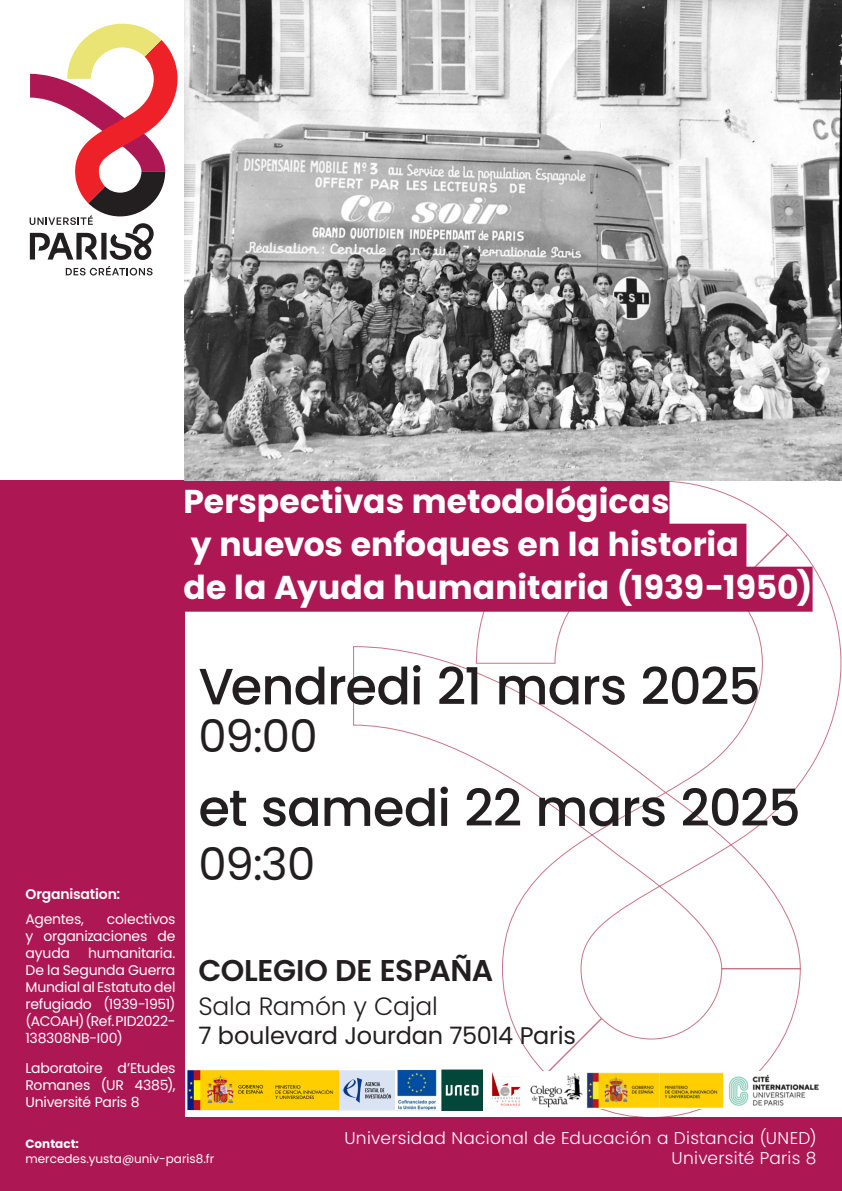
<style>
.page{position:relative;width:842px;height:1191px;background:#fff}
.page>*{position:absolute;margin:0;border:0;box-sizing:border-box;transform-origin:0 0}
.t1{font:500 51px "Poppins";letter-spacing:-.02em;color:#231f20}
.t2{font:45px "Poppins";letter-spacing:-.02em;color:#231f20}
.Gros_titre{font:700 33px "Poppins";color:#fff}
.t3{font:600 30px "Poppins";letter-spacing:-.015em;color:#231f20}
.t4{font:300 25px "Poppins";letter-spacing:-.005em;color:#231f20}
.t5{font:24px "Poppins";letter-spacing:-.01em;color:#231f20}
.t6{font:300 17px "Poppins";letter-spacing:.015em;color:#fff}
.t7{font:14px/17px "Poppins";letter-spacing:-.015em;color:#fff;text-align:justify}
.t8{font:600 14px "Poppins";letter-spacing:-.015em;color:#fff}
.t9{font:12px "Poppins";color:#fff}
.t10{font:700 12px "Poppins";color:#fff}
</style>
<div class="page">
<svg style="left:353px;top:480px;width:488px;height:637px"></svg>
<div style="left:0;top:1117px;width:842px;height:74px;background:#ad1754"></div>
<div style="left:0;top:480px;width:184px;height:711px;background:#ad1754"></div>
<svg style="left:66px;top:266px;width:87px;height:9px"></svg>
<svg style="left:30px;top:24px;width:148px;height:236px"></svg>
<div style="left:184px;top:480px;width:485px;height:45px;background:#ad1754"></div>
<div style="left:184px;top:523px;width:562px;height:45px;background:#ad1754"></div>
<div style="left:184px;top:566px;width:629px;height:45px;background:#ad1754"></div>
<img style="left:185px;top:0;width:657px;height:480px">
<img style="left:187px;top:1069px;width:251px;height:41px">
<img style="left:488px;top:1070px;width:39px;height:40px">
<img style="left:530px;top:1071px;width:290px;height:37px">
<img style="left:441px;top:1069px;width:41px;height:41px">
<p class="Gros_titre" style="left:184px;top:482px;width:487px">Perspectivas metodológicas</p>
<p class="Gros_titre" style="left:191px;top:525px;width:549px">y nuevos enfoques en la historia</p>
<p class="Gros_titre" style="left:184px;top:568px;width:630px">de la Ayuda humanitaria (1939-1950)</p>
<p class="t8" style="left:26px;top:885px;width:96px">Organisation:</p>
<p class="t7" style="left:26px;top:910px;width:60px">Agentes,</p>
<p class="t7" style="left:26px;top:910px;width:151px;text-indent:81px">colectivos y organizaciones de ayuda</p>
<p class="t7" style="left:26px;top:944px;width:151px;text-indent:63px">humanitaria.<br>De la Segunda Guerra Mundial al Estatuto del refugiado (1939-1951) (ACOAH) (Ref. PID2022- 138308NB-I00)</p>
<p class="t7" style="left:26px;top:1060px;width:151px">Laboratoire d’Etudes Romanes (UR 4385), Université Paris 8</p>
<p class="t1" style="left:198px;top:657px;width:564px">Vendredi 21 mars 2025</p>
<p class="t2" style="left:198px;top:710px;width:121px">09:00</p>
<p class="t1" style="left:198px;top:778px;width:604px">et samedi 22 mars 2025</p>
<p class="t2" style="left:198px;top:838px;width:118px">09:30</p>
<p class="t3" style="left:198px;top:953px;width:296px">COLEGIO DE ESPAÑA</p>
<p class="t4" style="left:198px;top:991px;width:241px">Sala Ramón y Cajal</p>
<p class="t5" style="left:198px;top:1021px;width:379px">7 boulevard Jourdan 75014 Paris</p>
<p class="t10" style="left:26px;top:1137px;width:55px">Contact:</p>
<p class="t9" style="left:26px;top:1151px;width:190px">mercedes.yusta@univ-paris8.fr</p>
<p class="t6" style="left:344px;top:1127px;width:474px">Universidad Nacional de Educación a Distancia (UNED)</p>
<p class="t6" style="left:671px;top:1148px;width:146px">Université Paris 8</p>
</div>
